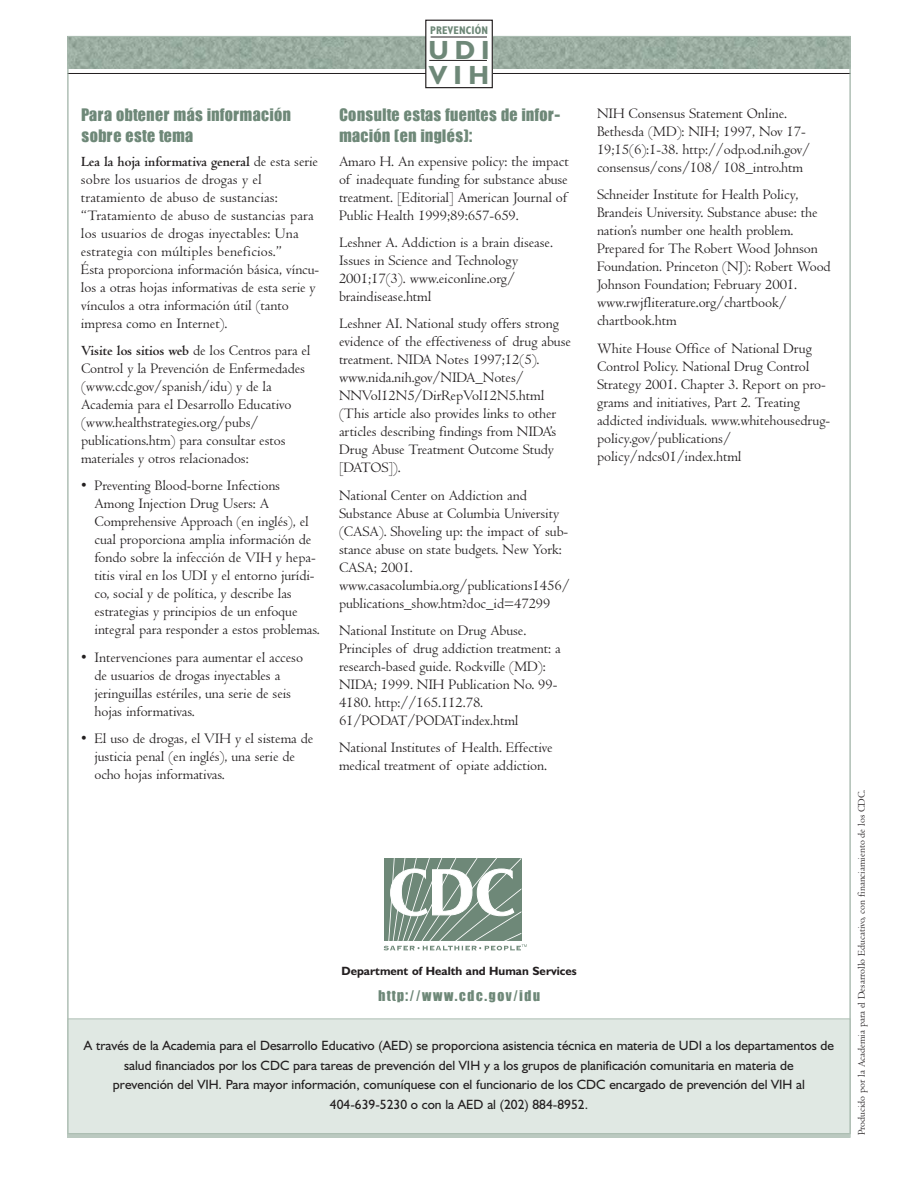
<style>
.page{position:relative;width:918px;height:1188px;background:#fff}
.page>*{position:absolute;margin:0;border:0;box-sizing:border-box;transform-origin:0 0}
.t1{font:700 26.4px/24.9px "Humanist 521 BT";letter-spacing:.24em;color:#6e8878}
.t2{font:18px/21px "Ignatius";color:#6e8878}
.t3{font:15.3px "Ignatius";letter-spacing:.075em;color:#6e8878}
.t4{font:15px/18px "Centaur";letter-spacing:-.005em;color:#231f20}
.t5{font:700 14.7px "Centaur";letter-spacing:-.005em;color:#231f20}
.t6{font:13.5px/19.5px "Humanist 521 BT";color:#231f20;text-align:center}
.t7{font:700 12px "Humanist 521 BT";color:#231f20}
.t8{font:700 condensed 11.1px "Humanist 521 BT";letter-spacing:.02em;color:#6e8878}
.t9{font:10.5px "Centaur";color:#231f20}
.s1{font-weight:400;font-size:15px}
</style>
<div class="page">
<hr style="left:67px;top:1134px;width:783px;height:4px;background:#bbc9c0">
<svg style="left:384px;top:858px;width:143px;height:93px"></svg>
<div style="left:68px;top:1019px;width:782px;height:115px;background:#e0e8e3"></div>
<img style="left:493px;top:38px;width:355px;height:30px">
<img style="left:70px;top:38px;width:355px;height:30px">
<hr style="left:68px;top:73px;width:782px;height:1px;background:#231f20">
<div style="left:426px;top:20px;width:66px;height:68px;background:#fff"></div>
<div style="left:425px;top:20px;width:68px;height:68px;border:1px solid #231f20"></div>
<hr style="left:431px;top:37px;width:56px;height:1px;background:#231f20">
<hr style="left:429px;top:60px;width:58px;height:1px;background:#231f20">
<p class="t2" style="left:81px;top:105px;width:212px">Para obtener más información sobre este tema</p>
<p class="t5" style="left:81px;top:156px;width:239px">Lea la hoja informativa general <span class="s1">de esta serie</span></p>
<p class="t4" style="left:81px;top:172px;width:240px">sobre los usuarios de drogas y el tratamiento de abuso de sustancias: “Tratamiento de abuso de sustancias para los usuarios de drogas inyectables: Una estrategia con múltiples beneficios.”<br>Ésta proporciona información básica, víncu&shy;los a otras hojas informativas de esta serie y vínculos a otra información útil (tanto impresa como en Internet).</p>
<p class="t5" style="left:81px;top:345px;width:231px">Visite los sitios web <span class="s1">de los Centros para el</span></p>
<p class="t4" style="left:81px;top:361px;width:226px">Control y la Prevención de Enfermedades (www.cdc.gov/spanish/idu) y de la Academia para el Desarrollo Educativo (www.healthstrategies.org/pubs/ publications.htm) para consultar estos materiales y otros relacionados:</p>
<p class="t4" style="left:95px;top:478px;width:227px;text-indent:-14px">• Preventing Blood-borne Infections Among Injection Drug Users: A Comprehensive Approach (en inglés), el cual proporciona amplia información de fondo sobre la infección de VIH y hepa&shy;titis viral en los UDI y el entorno jurídi&shy;co, social y de política, y describe las estrategias y principios de un enfoque integral para responder a estos problemas.</p>
<p class="t4" style="left:95px;top:650px;width:210px;text-indent:-14px">• Intervenciones para aumentar el acceso de usuarios de drogas inyectables a jeringuillas estériles, una serie de seis hojas informativas.</p>
<p class="t4" style="left:95px;top:731px;width:220px;text-indent:-14px">• El uso de drogas, el VIH y el sistema de justicia penal (en inglés), una serie de ocho hojas informativas.</p>
<p class="t8" style="left:430px;top:26px;width:59px">PREVENCIÓN</p>
<h1 class="t1" style="left:429px;top:40px;width:63px">UDI<br>VIH</h1>
<p class="t2" style="left:339px;top:105px;width:223px">Consulte estas fuentes de infor&shy;mación (en inglés):</p>
<p class="t4" style="left:339px;top:154px;width:231px;text-align:justify">Amaro H. An expensive policy: the impact of inadequate funding for substance abuse treatment. [Editorial] American Journal of Public Health 1999;89:657-659.</p>
<p class="t4" style="left:339px;top:235px;width:215px">Leshner A. Addiction is a brain disease.<br>Issues in Science and Technology<br>2001;17(3). www.eiconline.org/ braindisease.html</p>
<p class="t4" style="left:339px;top:316px;width:233px">Leshner AI. National study offers strong evidence of the effectiveness of drug abuse treatment. NIDA Notes 1997;12(5). www.nida.nih.gov/NIDA_Notes/ NNVol12N5/DirRepVol12N5.html (This article also provides links to other articles describing findings from NIDA’s Drug Abuse Treatment Outcome Study [DATOS]).</p>
<p class="t4" style="left:339px;top:488px;width:232px">National Center on Addiction and Substance Abuse at Columbia University (CASA). Shoveling up: the impact of sub&shy;stance abuse on state budgets. New York:<br>CASA; 2001. www.casacolumbia.org/publications1456/ publications_show.htm?doc_id=47299</p>
<p class="t4" style="left:339px;top:623px;width:223px">National Institute on Drug Abuse.<br>Principles of drug addiction treatment: a research-based guide. Rockville (MD):<br>NIDA; 1999. NIH Publication No. 99- 4180. http://165.112.78.<br>61/PODAT/PODATindex.html</p>
<p class="t4" style="left:339px;top:741px;width:215px">National Institutes of Health. Effective medical treatment of opiate addiction.</p>
<p class="t4" style="left:597px;top:106px;width:215px">NIH Consensus Statement Online.<br>Bethesda (MD): NIH; 1997, Nov 17- 19;15(6):1-38. http://odp.od.nih.gov/ consensus/cons/108/ 108_intro.htm</p>
<p class="t4" style="left:597px;top:188px;width:235px">Schneider Institute for Health Policy, Brandeis University. Substance abuse: the nation’s number one health problem.<br>Prepared for The Robert Wood Johnson Foundation. Princeton (NJ): Robert Wood Johnson Foundation; February 2001. www.rwjfliterature.org/chartbook/ chartbook.htm</p>
<p class="t4" style="left:597px;top:341px;width:235px">White House Office of National Drug Control Policy. National Drug Control Strategy 2001. Chapter 3. Report on pro&shy;grams and initiatives, Part 2. Treating addicted individuals. www.whitehousedrug&shy;policy.gov/publications/ policy/ndcs01/index.html</p>
<p class="t7" style="left:341px;top:966px;width:237px">Department of Health and Human Services</p>
<p class="t3" style="left:378px;top:990px;width:163px">http://www.cdc.gov/idu</p>
<p class="t6" style="left:84px;top:1037px;width:752px">A través de la Academia para el Desarrollo Educativo (AED) se proporciona asistencia técnica en materia de UDI a los departamentos de salud financiados por los CDC para tareas de prevención del VIH y a los grupos de planificación comunitaria en materia de<br>prevención del VIH. Para mayor información, comuníquese con el funcionario de los CDC encargado de prevención del VIH al 404-639-5230 o con la AED al (202) 884-8952.</p>
<p class="t9" style="left:858px;top:1135px;width:347px;rotate:-90deg">Producido por la Academia para el Desarrollo Educativo, con financiamiento de los CDC.</p>
</div>
